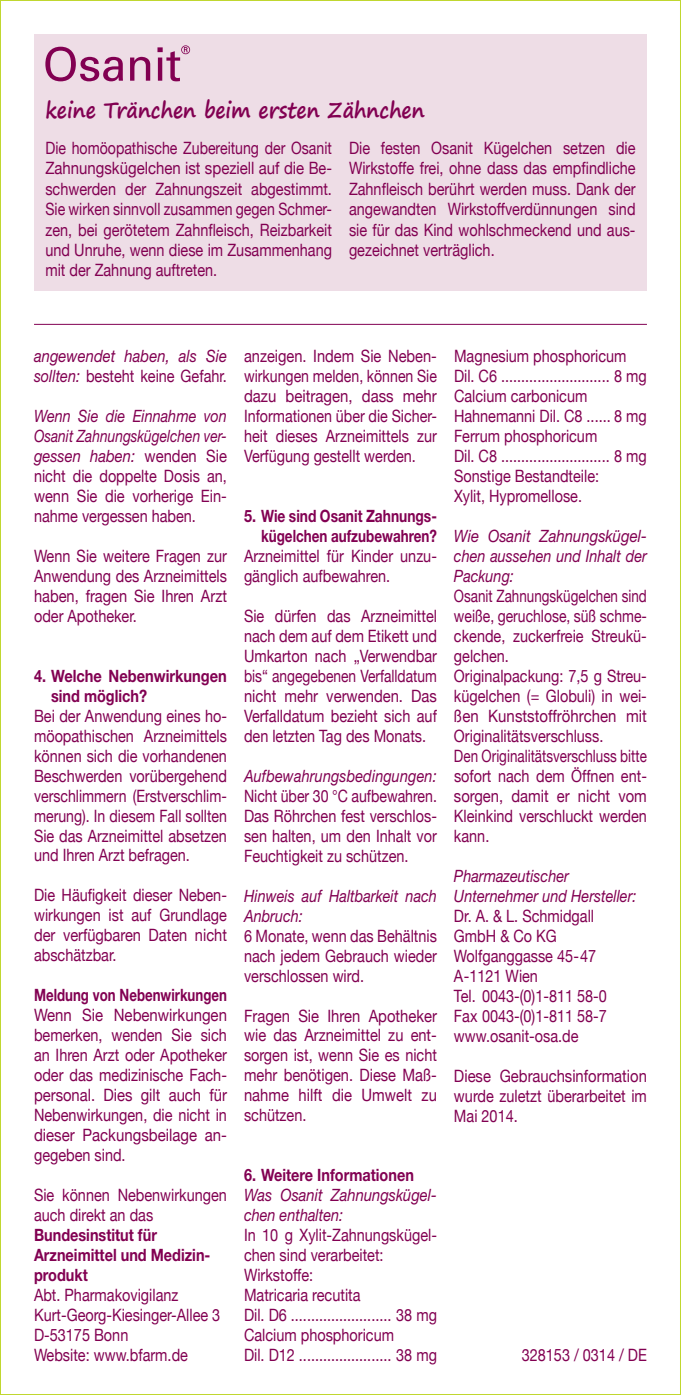
<style>
.page{position:relative;width:681px;height:1395px;background:#fff}
.page>*{position:absolute;margin:0;border:0;box-sizing:border-box;transform-origin:0 0}
.t1{font:700 22px "Segoe Print";color:#820052;scale:.89 1}
.t2{font:17px/20px "Helvetica Neue";color:#820052;scale:.85 1}
.t3{font:17px/20.4px "Helvetica Neue";color:#820052;text-align:justify;scale:.83 1}
.t4{font:17px/20px "Helvetica Neue";color:#820052;text-align:justify;scale:.87 1}
.t5{font:17px/20px "Helvetica Neue";color:#820052;scale:.79 1}
.t6{font:17px/20px "Helvetica Neue";color:#820052;text-align:justify;scale:.88 1}
.t7{font:700 17px/20px "Helvetica Neue";color:#820052;scale:.85 1}
.t8{font:17px/20px "Helvetica Neue";color:#820052;text-align:justify;scale:.86 1}
.t9{font:italic 17px/20px "Helvetica Neue";color:#820052;scale:.85 1}
.t10{font:italic 17px/20px "Helvetica Neue";color:#820052;scale:.87 1}
.t11{font:italic 17px/20px "Helvetica Neue";color:#820052;text-align:justify;scale:.88 1}
.t12{font:700 17px "Helvetica Neue";color:#820052;scale:.78 1}
.s1{font-style:normal}
.s2{font-style:italic}
</style>
<div class="page">
<div style="left:34px;top:34px;width:612px;height:256px;background:#eedde6"></div>
<svg style="left:45px;top:47px;width:78px;height:34px"></svg>
<svg style="left:130px;top:57px;width:20px;height:24px"></svg>
<svg style="left:157px;top:45px;width:33px;height:36px"></svg>
<hr style="left:34px;top:324px;width:612px;height:1px;background:#820052">
<p class="t1" style="left:45px;top:90px;width:427px">keine Tränchen beim ersten Zähnchen</p>
<p class="t3" style="left:45px;top:137px;width:346px">Die homöopathische Zubereitung der Osanit Zahnungskügelchen ist speziell auf die Be&shy;schwerden der Zahnungszeit abgestimmt.<br>Sie wirken sinnvoll zusammen gegen Schmer&shy;zen, bei gerötetem Zahnfleisch, Reizbarkeit und Unruhe, wenn diese im Zusammenhang mit der Zahnung auftreten.</p>
<p class="t2" style="left:349px;top:137px;width:338px;text-align:justify">Die festen Osanit Kügelchen setzen die Wirkstoffe frei, ohne dass das empfindliche Zahnfleisch berührt werden muss. Dank der angewandten Wirkstoffverdünnungen sind sie für das Kind wohlschmeckend und aus&shy;gezeichnet verträglich.</p>
<p class="t10" style="left:34px;top:346px;width:223px">angewendet haben, als Sie sollten: <span class="s1">besteht keine Gefahr.</span></p>
<p class="t4" style="left:34px;top:406px;width:223px"><span class="s2">Wenn Sie die Einnahme von Osanit Zahnungskügelchen ver&shy;gessen haben:</span> wenden Sie nicht die doppelte Dosis an, wenn Sie die vorherige Ein&shy;nahme vergessen haben.</p>
<p class="t2" style="left:34px;top:545px;width:228px;text-align:justify">Wenn Sie weitere Fragen zur Anwendung des Arzneimittels haben, fragen Sie Ihren Arzt oder Apotheker.</p>
<p class="t7" style="left:51px;top:665px;width:208px;text-indent:-17px">4. Welche Nebenwirkungen sind möglich?</p>
<p class="t2" style="left:34px;top:705px;width:228px;text-align:justify">Bei der Anwendung eines ho&shy;möopathischen Arzneimittels können sich die vorhandenen Beschwerden vorübergehend verschlimmern (Erstverschlim&shy;merung). In diesem Fall sollten Sie das Arzneimittel absetzen und Ihren Arzt befragen.</p>
<p class="t2" style="left:34px;top:885px;width:228px;text-align:justify">Die Häufigkeit dieser Neben&shy;wirkungen ist auf Grundlage der verfügbaren Daten nicht abschätzbar.</p>
<p class="t12" style="left:34px;top:985px;width:249px">Meldung von Nebenwirkungen</p>
<p class="t6" style="left:34px;top:1005px;width:221px">Wenn Sie Nebenwirkungen bemerken, wenden Sie sich an Ihren Arzt oder Apotheker oder das medizinische Fach&shy;personal. Dies gilt auch für Nebenwirkungen, die nicht in dieser Packungsbeilage an&shy;gegeben sind.</p>
<p class="t2" style="left:34px;top:1185px;width:228px">Sie können Nebenwirkungen auch direkt an das</p>
<p class="t7" style="left:34px;top:1224px;width:209px">Bundesinstitut für<br>Arzneimittel und Medizin&shy;produkt</p>
<p class="t2" style="left:34px;top:1284px;width:220px">Abt. Pharmakovigilanz<br>Kurt-Georg-Kiesinger-Allee 3<br>D-53175 Bonn<br>Website: www.bfarm.de</p>
<p class="t8" style="left:244px;top:346px;width:226px">anzeigen. Indem Sie Neben&shy;wirkungen melden, können Sie dazu beitragen, dass mehr Informationen über die Sicher&shy;heit dieses Arzneimittels zur Verfügung gestellt werden.</p>
<p class="t7" style="left:244px;top:506px;width:228px;text-align:right">5. Wie sind Osanit Zahnungs&shy;kügelchen aufzubewahren?</p>
<p class="t2" style="left:244px;top:546px;width:228px">Arzneimittel für Kinder unzu&shy;gänglich aufbewahren.</p>
<p class="t2" style="left:244px;top:606px;width:228px;text-align:justify">Sie dürfen das Arzneimittel nach dem auf dem Etikett und Umkarton nach „Verwendbar bis“ angegebenen Verfalldatum nicht mehr verwenden. Das Verfalldatum bezieht sich auf den letzten Tag des Monats.</p>
<p class="t9" style="left:244px;top:765px;width:228px">Aufbewahrungsbedingungen:</p>
<p class="t3" style="left:244px;top:785px;width:234px">Nicht über 30 °C aufbewahren.<br>Das Röhrchen fest verschlos&shy;sen halten, um den Inhalt vor Feuchtigkeit zu schützen.</p>
<p class="t9" style="left:244px;top:885px;width:228px">Hinweis auf Haltbarkeit nach<br>Anbruch:</p>
<p class="t2" style="left:244px;top:925px;width:228px;text-align:justify">6 Monate, wenn das Behältnis nach jedem Gebrauch wieder verschlossen wird.</p>
<p class="t4" style="left:244px;top:1005px;width:223px">Fragen Sie Ihren Apotheker wie das Arzneimittel zu ent&shy;sorgen ist, wenn Sie es nicht mehr benötigen. Diese Maß&shy;nahme hilft die Umwelt zu schützen.</p>
<p class="t7" style="left:244px;top:1165px;width:201px">6. Weitere Informationen</p>
<p class="t10" style="left:244px;top:1185px;width:223px">Was Osanit Zahnungskügel&shy;chen enthalten:</p>
<p class="t2" style="left:244px;top:1225px;width:228px">In 10 g Xylit-Zahnungskügel&shy;chen sind verarbeitet:<br>Wirkstoffe:<br>Matricaria recutita<br>Dil. D6 ......................... 38 mg<br>Calcium phosphoricum<br>Dil. D12 ....................... 38 mg</p>
<p class="t2" style="left:454px;top:346px;width:228px">Magnesium phosphoricum<br>Dil. C6 ........................... 8 mg<br>Calcium carbonicum<br>Hahnemanni Dil. C8 ...... 8 mg<br>Ferrum phosphoricum<br>Dil. C8 ........................... 8 mg<br>Sonstige Bestandteile:<br>Xylit, Hypromellose.</p>
<p class="t11" style="left:454px;top:526px;width:221px">Wie Osanit Zahnungskügel&shy;chen aussehen und Inhalt der Packung:</p>
<p class="t5" style="left:454px;top:586px;width:246px">Osanit Zahnungskügelchen sind weiße, geruchlose, süß schme&shy;ckende, zuckerfreie Streukü&shy;gelchen.<br>Originalpackung: 7,5 g Streu&shy;kügelchen (= Globuli) in wei&shy;ßen Kunststoffröhrchen mit<br>Originalitätsverschluss.<br>Den Originalitätsverschluss bitte sofort nach dem Öffnen ent&shy;sorgen, damit er nicht vom<br>Kleinkind verschluckt werden kann.</p>
<p class="t9" style="left:454px;top:866px;width:216px">Pharmazeutischer<br>Unternehmer und Hersteller:</p>
<p class="t2" style="left:454px;top:906px;width:181px">Dr. A. &amp; L. Schmidgall<br>GmbH &amp; Co KG<br>Wolfganggasse 45- 47<br>A-1121 Wien<br>Tel. 0043-(0)1-811 58-0<br>Fax 0043-(0)1-811 58-7 www.osanit-osa.de</p>
<p class="t4" style="left:454px;top:1066px;width:223px">Diese Gebrauchsinformation wurde zuletzt überarbeitet im Mai 2014.</p>
<p class="t2" style="left:521px;top:1344px;width:149px">328153 / 0314 / DE</p>
</div>
